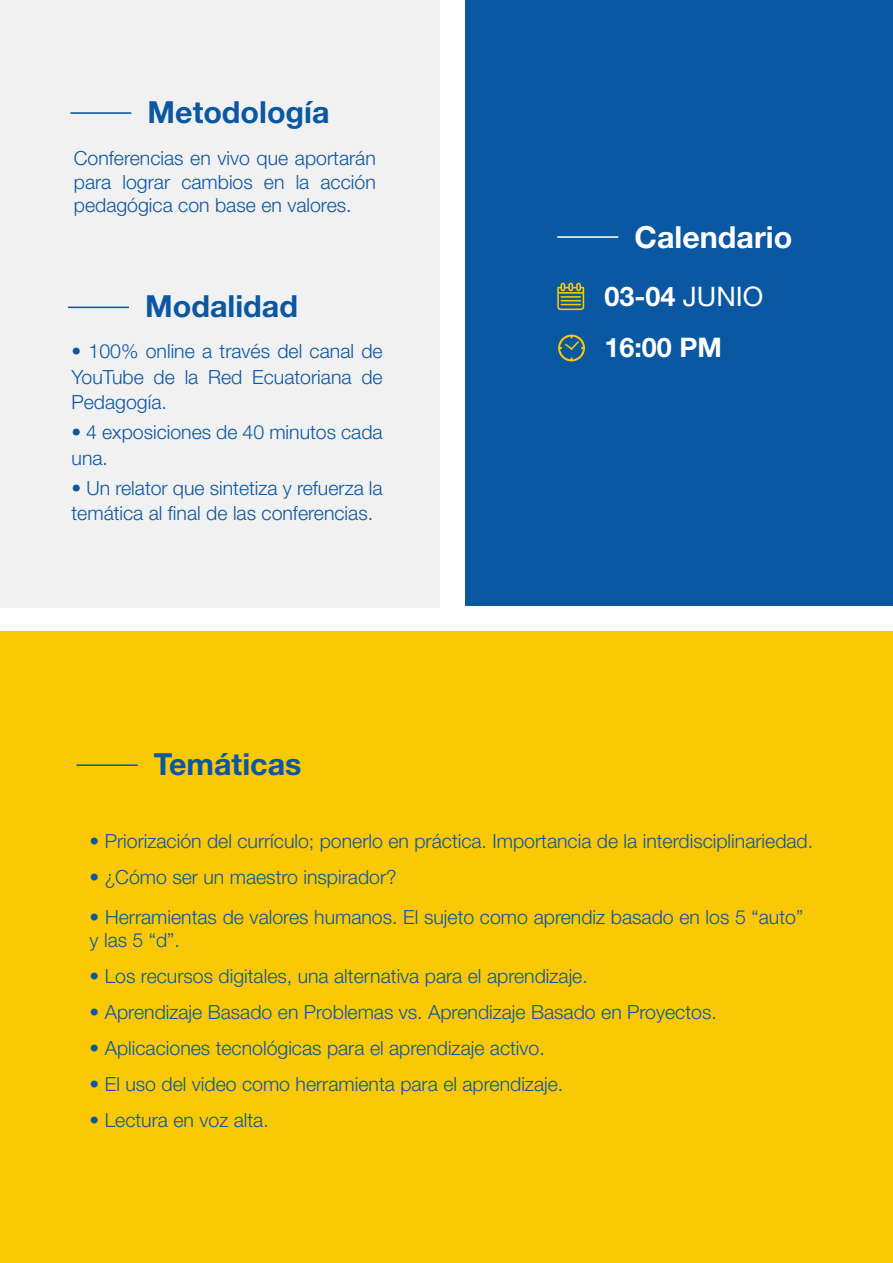
<style>
.page{position:relative;width:893px;height:1263px;background:#fff}
.page>*{position:absolute;margin:0;border:0;box-sizing:border-box;transform-origin:0 0}
.t1{font:700 30.45px "Helvetica Neue LT Std";color:#0a57a2}
.t2{font:700 30.45px "Helvetica Neue LT Std";color:#fff}
.t3{font:700 27px/51px "Helvetica Neue LT Std";color:#fff}
.t4{font:300 19.5px/25.5px "Helvetica Neue LT Std";color:#0a57a2}
.s1{font-weight:400}
</style>
<div class="page">
<div style="left:0;top:631px;width:893px;height:632px;background:#fac805"></div>
<div style="left:0;top:0;width:439px;height:607px;background:#f1f1f1"></div>
<div style="left:466px;top:0;width:427px;height:605px;background:#0a57a2"></div>
<hr style="left:70px;top:112px;width:61px;height:2px;background:#0a57a2">
<hr style="left:77px;top:764px;width:61px;height:2px;background:#0a57a2">
<hr style="left:68px;top:307px;width:61px;height:1px;background:#0a57a2">
<hr style="left:557px;top:236px;width:61px;height:2px;background:#fff">
<svg style="left:557px;top:283px;width:27px;height:27px"></svg>
<svg style="left:558px;top:335px;width:27px;height:26px"></svg>
<h1 class="t1" style="left:148px;top:93px;width:184px">Metodología</h1>
<p class="t4" style="left:74px;top:146px;width:303px;line-height:23.4px;text-align:justify">Conferencias en vivo que aportarán para lograr cambios en la acción pedagógica con base en valores.</p>
<h1 class="t1" style="left:145px;top:288px;width:154px">Modalidad</h1>
<p class="t4" style="left:72px;top:338px;width:313px;text-align:justify">• 100% online a través del canal de YouTube de la Red Ecuatoriana de Pedagogía.</p>
<p class="t4" style="left:72px;top:419px;width:313px">• 4 exposiciones de 40 minutos cada una.</p>
<p class="t4" style="left:72px;top:474px;width:313px">• Un relator que sintetiza y refuerza la temática al final de las conferencias.</p>
<h1 class="t1" style="left:154px;top:745px;width:149px">Temáticas</h1>
<h1 class="t2" style="left:635px;top:219px;width:159px">Calendario</h1>
<h2 class="t3" style="left:604px;top:270px;width:161px">03-04 <span class="s1">JUNIO<br></span>16:00 PM</h2>
<p class="t4" style="left:90px;top:828px;width:725px">• Priorización del currículo; ponerlo en práctica. Importancia de la interdisciplinariedad.</p>
<p class="t4" style="left:90px;top:864px;width:309px">• ¿Cómo ser un maestro inspirador?</p>
<p class="t4" style="left:90px;top:906px;width:715px;line-height:22.5px">• Herramientas de valores humanos. El sujeto como aprendiz basado en los 5 “auto” y las 5 “d”.</p>
<p class="t4" style="left:90px;top:963px;width:500px">• Los recursos digitales, una alternativa para el aprendizaje.</p>
<p class="t4" style="left:90px;top:999px;width:629px">• Aprendizaje Basado en Problemas vs. Aprendizaje Basado en Proyectos.</p>
<p class="t4" style="left:90px;top:1035px;width:457px">• Aplicaciones tecnológicas para el aprendizaje activo.</p>
<p class="t4" style="left:90px;top:1071px;width:475px">• El uso del video como herramienta para el aprendizaje.</p>
<p class="t4" style="left:90px;top:1107px;width:181px">• Lectura en voz alta.</p>
</div>
